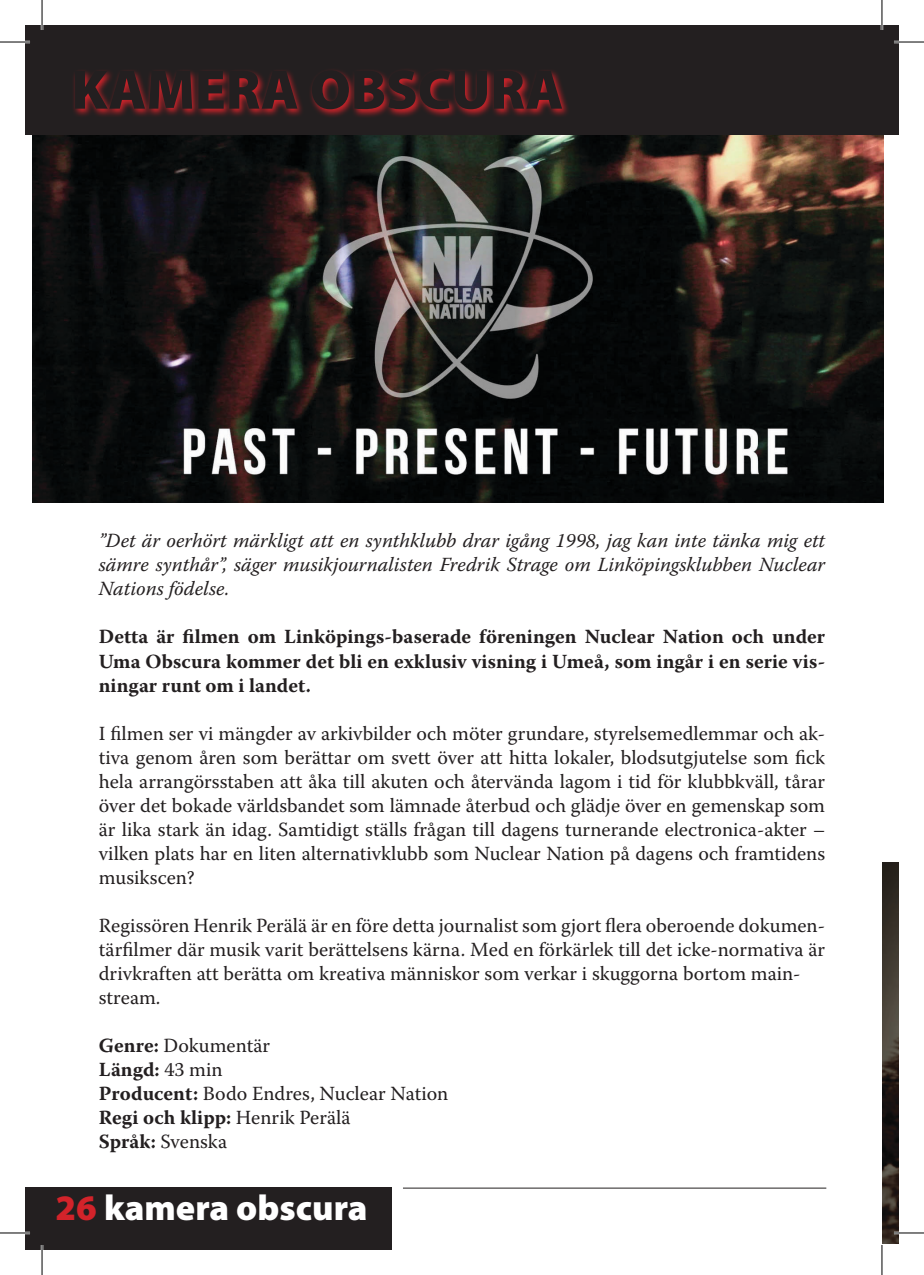
<style>
.page{position:relative;width:924px;height:1275px;background:#fff}
.page>*{position:absolute;margin:0;border:0;box-sizing:border-box;transform-origin:0 0}
.t1{font:900 56px "Myriad Pro";color:#231f20}
.t2{font:900 36px "Myriad Pro";color:#fff}
.t3{font:20px/24px "Warnock Pro";color:#231f20;text-align:justify}
.t4{font:700 20px/24px "Warnock Pro";color:#231f20;text-align:justify}
.t5{font:italic 20px/24px "Warnock Pro";color:#231f20;text-align:justify}
.s1{font-weight:700}
.s2{font-weight:400}
.s3{color:#d2232a}
</style>
<div class="page">
<div style="left:25px;top:1187px;width:366px;height:63px;background:#231f20"></div>
<hr style="left:403px;top:1187px;width:422px;height:1px;background:#231f20">
<img style="left:32px;top:135px;width:851px;height:368px">
<div style="left:882px;top:25px;width:16px;height:110px;background:#231f20"></div>
<div style="left:25px;top:25px;width:858px;height:110px;background:#231f20"></div>
<img style="left:882px;top:863px;width:16px;height:380px">
<svg style="left:73px;top:70px;width:495px;height:47px"></svg>
<hr style="left:0;top:41px;width:30px;height:2px;background:#fff">
<hr style="left:893px;top:41px;width:30px;height:2px;background:#fff">
<hr style="left:0;top:1231px;width:30px;height:3px;background:#fff">
<hr style="left:893px;top:1231px;width:30px;height:3px;background:#fff">
<hr style="left:41px;top:0;width:2px;height:30px;background:#fff">
<hr style="left:41px;top:1245px;width:2px;height:30px;background:#fff">
<hr style="left:880px;top:0;width:2px;height:30px;background:#fff">
<hr style="left:0;top:42px;width:30px;height:1px;background:#000">
<hr style="left:893px;top:42px;width:30px;height:1px;background:#000">
<hr style="left:0;top:1232px;width:30px;height:1px;background:#000">
<hr style="left:893px;top:1232px;width:30px;height:1px;background:#000">
<hr style="left:42px;top:0;width:1px;height:30px;background:#000">
<hr style="left:42px;top:1245px;width:1px;height:30px;background:#000">
<hr style="left:881px;top:0;width:1px;height:30px;background:#000">
<hr style="left:881px;top:1245px;width:1px;height:30px;background:#000">
<p class="t1" style="left:72px;top:52px;width:493px">KAMERA OBSCURA</p>
<p class="t5" style="left:99px;top:528px;width:727px">”Det är oerhört märkligt att en synthklubb drar igång 1998, jag kan inte tänka mig ett sämre synthår”, säger musikjournalisten Fredrik Strage om Linköpingsklubben Nuclear Nations födelse.</p>
<p class="t4" style="left:99px;top:624px;width:727px">Detta är filmen om Linköpings-baserade föreningen Nuclear Nation och under Uma Obscura kommer det bli en exklusiv visning i Umeå, som ingår i en serie vis&shy;ningar runt om i landet.</p>
<p class="t3" style="left:99px;top:720px;width:727px">I filmen ser vi mängder av arkivbilder och möter grundare, styrelsemedlemmar och ak&shy;tiva genom åren som berättar om svett över att hitta lokaler, blodsutgjutelse som fick hela arrangörsstaben att åka till akuten och återvända lagom i tid för klubbkväll, tårar över det bokade världsbandet som lämnade återbud och glädje över en gemenskap som är lika stark än idag. Samtidigt ställs frågan till dagens turnerande electronica-akter – vilken plats har en liten alternativklubb som Nuclear Nation på dagens och framtidens musikscen?</p>
<p class="t3" style="left:99px;top:912px;width:727px">Regissören Henrik Perälä är en före detta journalist som gjort flera oberoende dokumen&shy;tärfilmer där musik varit berättelsens kärna. Med en förkärlek till det icke-normativa är drivkraften att berätta om kreativa människor som verkar i skuggorna bortom main-</p>
<p class="t3" style="left:99px;top:984px;width:63px">stream.</p>
<p class="t3" style="left:99px;top:1032px;width:173px"><span class="s1">Genre:</span> Dokumentär</p>
<p class="t4" style="left:99px;top:1056px;width:125px">Längd: <span class="s2">43 min</span></p>
<p class="t3" style="left:99px;top:1080px;width:351px"><span class="s1">Producent:</span> Bodo Endres, Nuclear Nation</p>
<p class="t4" style="left:99px;top:1104px;width:253px">Regi och klipp: <span class="s2">Henrik Perälä</span></p>
<p class="t3" style="left:99px;top:1128px;width:130px"><span class="s1">Språk:</span> Svenska</p>
<p class="t2" style="left:56px;top:1184px;width:313px"><span class="s3">26</span> kamera obscura</p>
</div>
